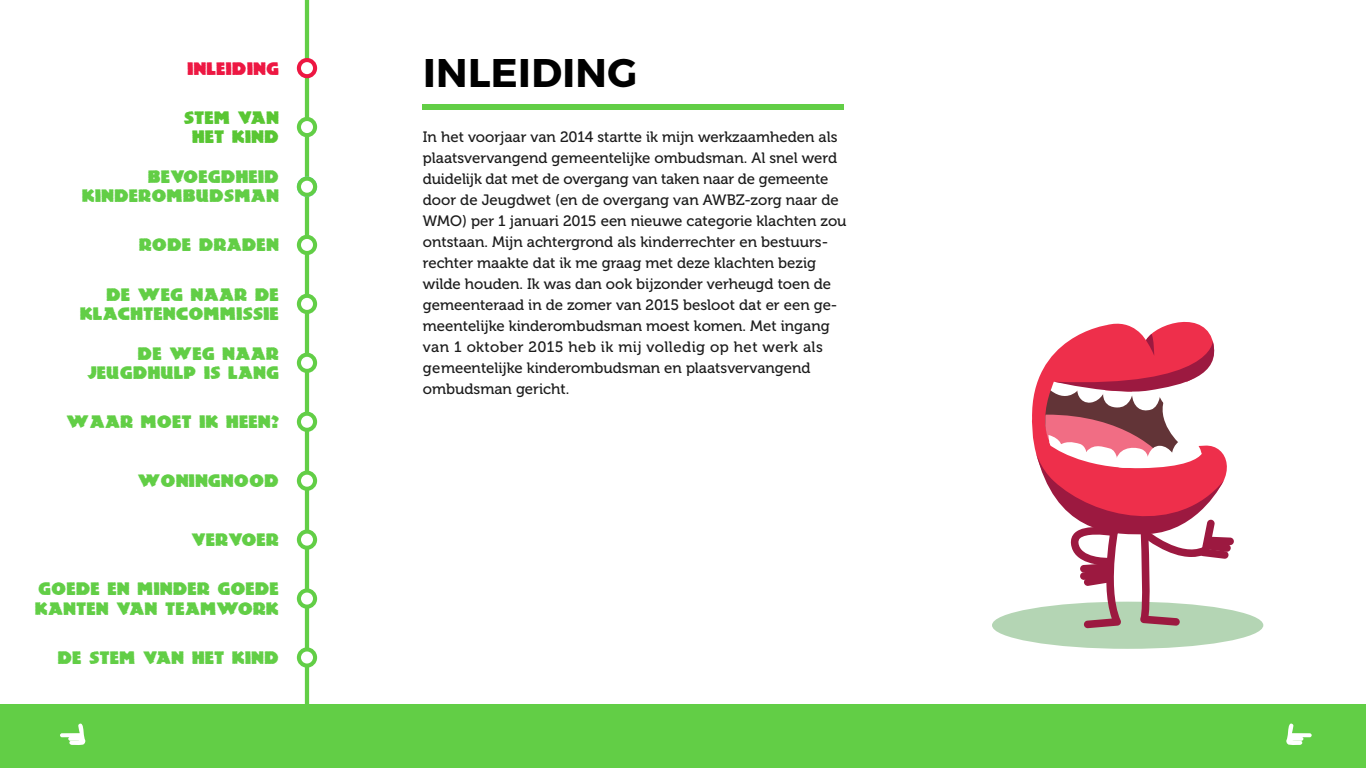
<style>
.page{position:relative;width:1366px;height:768px;background:#fff}
.page>*{position:absolute;margin:0;border:0;box-sizing:border-box;transform-origin:0 0}
.t1{font:700 40px "Montserrat";letter-spacing:.01em;color:#000}
.t2{font:16px/19.2px "Lemiesz";color:#62ce46;text-align:right}
.t3{font:16px/19.2px "Lemiesz";color:#59c633;text-align:center}
.t4{font:16px "Lemiesz";color:#ed1742}
.t5{font:15px/21px "Museo 500";color:#1c1c1c}
</style>
<div class="page">
<div style="left:992px;top:602px;width:271px;height:47px;background:#b4d5b4;border-radius:50%"></div>
<svg style="left:1032px;top:321px;width:178px;height:132px"></svg>
<svg style="left:1036px;top:334px;width:198px;height:294px"></svg>
<div style="left:423px;top:104px;width:421px;height:6px;background:#62ce46"></div>
<div style="left:0;top:704px;width:1366px;height:64px;background:#62ce46"></div>
<hr style="left:305px;top:0;width:4px;height:768px;background:#62ce46">
<div style="left:297px;top:647px;width:20px;height:21px;background:#62ce46;border-radius:50%"></div>
<div style="left:301px;top:652px;width:12px;height:12px;background:#fff;border-radius:50%"></div>
<svg style="left:297px;top:588px;width:20px;height:21px"></svg>
<div style="left:301px;top:593px;width:12px;height:12px;background:#fff;border-radius:50%"></div>
<svg style="left:297px;top:530px;width:20px;height:20px"></svg>
<div style="left:301px;top:534px;width:12px;height:12px;background:#fff;border-radius:50%"></div>
<svg style="left:297px;top:471px;width:20px;height:20px"></svg>
<div style="left:301px;top:475px;width:12px;height:12px;background:#fff;border-radius:50%"></div>
<svg style="left:297px;top:412px;width:20px;height:20px"></svg>
<div style="left:301px;top:416px;width:12px;height:12px;background:#fff;border-radius:50%"></div>
<svg style="left:297px;top:353px;width:20px;height:20px"></svg>
<div style="left:301px;top:357px;width:12px;height:12px;background:#fff;border-radius:50%"></div>
<div style="left:297px;top:294px;width:20px;height:20px;background:#62ce46;border-radius:50%"></div>
<div style="left:301px;top:298px;width:12px;height:12px;background:#fff;border-radius:50%"></div>
<div style="left:297px;top:235px;width:20px;height:20px;background:#62ce46;border-radius:50%"></div>
<div style="left:301px;top:239px;width:12px;height:12px;background:#fff;border-radius:50%"></div>
<div style="left:297px;top:117px;width:20px;height:20px;background:#62ce46;border-radius:50%"></div>
<div style="left:301px;top:121px;width:12px;height:12px;background:#fff;border-radius:50%"></div>
<svg style="left:297px;top:58px;width:20px;height:20px"></svg>
<div style="left:301px;top:62px;width:12px;height:12px;background:#fff;border-radius:50%"></div>
<svg style="left:297px;top:177px;width:20px;height:20px"></svg>
<div style="left:301px;top:181px;width:12px;height:12px;background:#fff;border-radius:50%"></div>
<svg style="left:1289px;top:733px;width:23px;height:4px"></svg>
<svg style="left:1286px;top:724px;width:17px;height:21px"></svg>
<svg style="left:60px;top:733px;width:23px;height:4px"></svg>
<svg style="left:68px;top:724px;width:18px;height:21px"></svg>
<p class="t4" style="left:187px;top:62px;width:93px">INLEIDING</p>
<p class="t3" style="left:184px;top:109px;width:97px">STEM VAN<br>HET KIND</p>
<p class="t2" style="left:82px;top:167px;width:199px">BEVOEGDHEID<br>KINDEROMBUDSMAN</p>
<p class="t2" style="left:139px;top:236px;width:142px">RODE DRADEN</p>
<p class="t2" style="left:80px;top:285px;width:201px">DE WEG NAAR DE<br>KLACHTENCOMMISSIE</p>
<p class="t2" style="left:87px;top:344px;width:193px">DE WEG NAAR<br>JEUGDHULP IS LANG</p>
<p class="t2" style="left:66px;top:413px;width:214px">WAAR MOET IK HEEN?</p>
<p class="t2" style="left:137px;top:472px;width:143px">WONINGNOOD</p>
<p class="t2" style="left:191px;top:531px;width:89px">VERVOER</p>
<p class="t2" style="left:35px;top:580px;width:246px;text-align:left">GOEDE EN MINDER GOEDE<br>KANTEN VAN TEAMWORK</p>
<p class="t2" style="left:58px;top:649px;width:223px">DE STEM VAN HET KIND</p>
<h1 class="t1" style="left:423px;top:48px;width:216px">INLEIDING</h1>
<p class="t5" style="left:423px;top:127px;width:425px">In het voorjaar van 2014 startte ik mijn werkzaamheden als plaatsvervangend gemeentelijke ombudsman. Al snel werd duidelijk dat met de overgang van taken naar de gemeente door de Jeugdwet (en de overgang van AWBZ-zorg naar de WMO) per 1 januari 2015 een nieuwe categorie klachten zou ontstaan. Mijn achtergrond als kinderrechter en bestuurs&shy;rechter maakte dat ik me graag met deze klachten bezig wilde houden. Ik was dan ook bijzonder verheugd toen de gemeenteraad in de zomer van 2015 besloot dat er een ge&shy;meentelijke kinderombudsman moest komen. Met ingang van 1 oktober 2015 heb ik mij volledig op het werk als gemeentelijke kinderombudsman en plaatsvervangend ombudsman gericht.</p>
</div>
